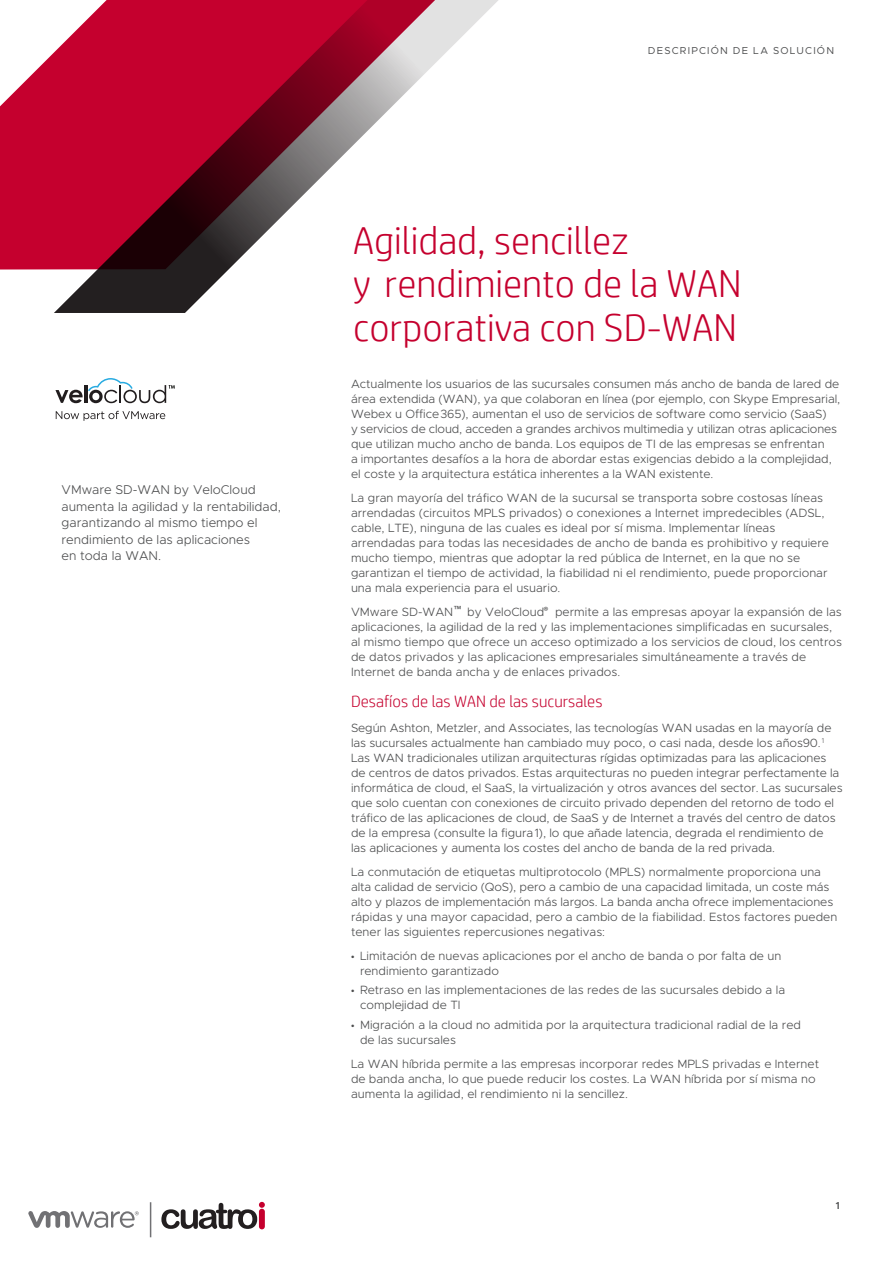
<style>
.page{position:relative;width:893px;height:1263px;background:#fff}
.page>*{position:absolute;margin:0;border:0;box-sizing:border-box;transform-origin:0 0}
.t1{font:300 39px/43.5px "HP Simplified";color:#c5002e}
.t2{font:300 16.5px "HP Simplified";color:#c5002e}
.t3{font:300 12.75px/16.5px "Metropolis";color:#4b4c4d}
.t4{font:300 12px/15px "Metropolis";color:#4b4c4d}
.t5{font:10.2px "Metropolis";letter-spacing:.12em;color:#4b4c4d}
.t6{font:600 10.2px "Metropolis";color:#4b4c4d}
.s1{font-family:"Myriad Pro";font-weight:400}
</style>
<div class="page">
<svg style="left:0;top:52px;width:54px;height:217px;background:#cc2048"></svg>
<svg style="left:54px;top:0;width:444px;height:313px"></svg>
<svg style="left:55px;top:378px;width:120px;height:25px"></svg>
<svg style="left:56px;top:411px;width:109px;height:10px"></svg>
<svg style="left:161px;top:1202px;width:104px;height:27px"></svg>
<div style="left:259px;top:1209px;width:6px;height:20px;background:#c5002e;border-radius:3px"></div>
<svg style="left:28px;top:1211px;width:111px;height:17px"></svg>
<hr style="left:150px;top:1202px;width:1px;height:35px;background:#717174">
<p class="t3" style="left:62px;top:482px;width:221px">VMware SD-WAN by VeloCloud aumenta la agilidad y la rentabilidad, garantizando al mismo tiempo el rendimiento de las aplicaciones<br>en toda la WAN.</p>
<p class="t5" style="left:648px;top:44px;width:188px">DESCRIPCIÓN DE LA SOLUCIÓN</p>
<h1 class="t1" style="left:353px;top:218px;width:390px">Agilidad, sencillez<br>y rendimiento de la WAN corporativa con SD-WAN</h1>
<p class="t4" style="left:351px;top:376px;width:491px">Actualmente los usuarios de las sucursales consumen más ancho de banda de lared de área extendida (WAN), ya que colaboran en línea (por ejemplo, con Skype Empresarial, Webex u Office365), aumentan el uso de servicios de software como servicio (SaaS)<br>y servicios de cloud, acceden a grandes archivos multimedia y utilizan otras aplicaciones que utilizan mucho ancho de banda. Los equipos de TI de las empresas se enfrentan<br>a importantes desafíos a la hora de abordar estas exigencias debido a la complejidad, el coste y la arquitectura estática inherentes a la WAN existente.</p>
<p class="t4" style="left:351px;top:490px;width:479px">La gran mayoría del tráfico WAN de la sucursal se transporta sobre costosas líneas arrendadas (circuitos MPLS privados) o conexiones a Internet impredecibles (ADSL, cable, LTE), ninguna de las cuales es ideal por sí misma. Implementar líneas arrendadas para todas las necesidades de ancho de banda es prohibitivo y requiere mucho tiempo, mientras que adoptar la red pública de Internet, en la que no se garantizan el tiempo de actividad, la fiabilidad ni el rendimiento, puede proporcionar una mala experiencia para el usuario.</p>
<p class="t4" style="left:351px;top:604px;width:492px">VMware SD-WAN<span class="s1">™</span> by VeloCloud<span class="s1">®</span> permite a las empresas apoyar la expansión de las aplicaciones, la agilidad de la red y las implementaciones simplificadas en sucursales, al mismo tiempo que ofrece un acceso optimizado a los servicios de cloud, los centros de datos privados y las aplicaciones empresariales simultáneamente a través de Internet de banda ancha y de enlaces privados.</p>
<h2 class="t2" style="left:351px;top:692px;width:253px">Desafíos de las WAN de las sucursales</h2>
<p class="t4" style="left:351px;top:720px;width:493px">Según Ashton, Metzler, and Associates, las tecnologías WAN usadas en la mayoría de las sucursales actualmente han cambiado muy poco, o casi nada, desde los años90.<sup>1<br></sup>Las WAN tradicionales utilizan arquitecturas rígidas optimizadas para las aplicaciones de centros de datos privados. Estas arquitecturas no pueden integrar perfectamente la informática de cloud, el SaaS, la virtualización y otros avances del sector. Las sucursales que solo cuentan con conexiones de circuito privado dependen del retorno de todo el tráfico de las aplicaciones de cloud, de SaaS y de Internet a través del centro de datos de la empresa (consulte la figura1), lo que añade latencia, degrada el rendimiento de<br>las aplicaciones y aumenta los costes del ancho de banda de la red privada.</p>
<p class="t4" style="left:351px;top:864px;width:488px">La conmutación de etiquetas multiprotocolo (MPLS) normalmente proporciona una alta calidad de servicio (QoS), pero a cambio de una capacidad limitada, un coste más alto y plazos de implementación más largos. La banda ancha ofrece implementaciones rápidas y una mayor capacidad, pero a cambio de la fiabilidad. Estos factores pueden tener las siguientes repercusiones negativas:</p>
<p class="t4" style="left:360px;top:948px;width:423px;text-indent:-9px"><span class="s1">•</span> Limitación de nuevas aplicaciones por el ancho de banda o por falta de un rendimiento garantizado</p>
<p class="t4" style="left:360px;top:983px;width:427px;text-indent:-9px"><span class="s1">•</span> Retraso en las implementaciones de las redes de las sucursales debido a la complejidad de TI</p>
<p class="t4" style="left:360px;top:1017px;width:443px;text-indent:-9px"><span class="s1">•</span> Migración a la cloud no admitida por la arquitectura tradicional radial de la red de las sucursales</p>
<p class="t4" style="left:351px;top:1056px;width:470px">La WAN híbrida permite a las empresas incorporar redes MPLS privadas e Internet de banda ancha, lo que puede reducir los costes. La WAN híbrida por sí misma no aumenta la agilidad, el rendimiento ni la sencillez.</p>
<p class="t6" style="left:836px;top:1199px;width:5px">1</p>
</div>
